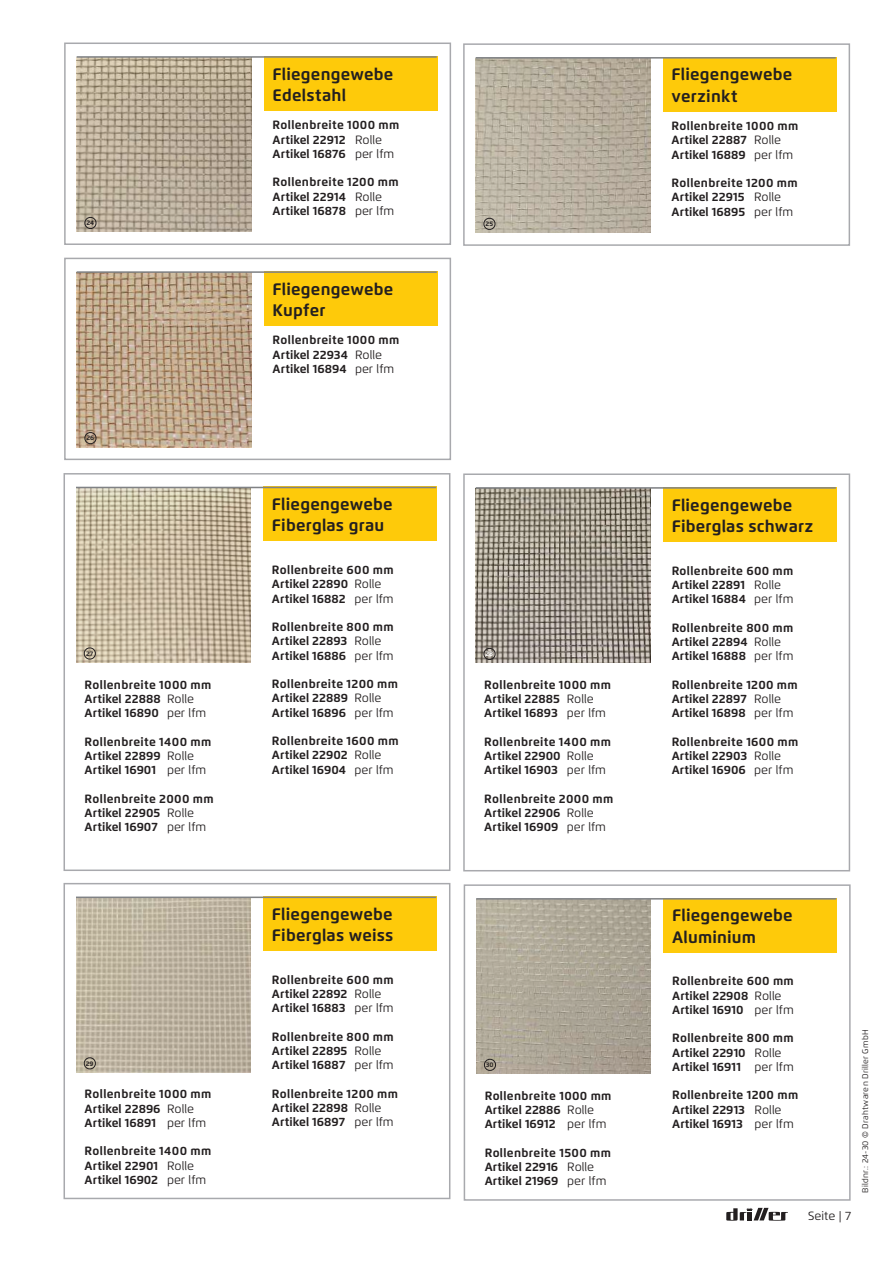
<style>
.page{position:relative;width:893px;height:1263px;background:#fff}
.page>*{position:absolute;margin:0;border:0;box-sizing:border-box;transform-origin:0 0}
.t1{font:700 16.65px/21.1px "Flexo";letter-spacing:.01em;color:#231f20}
.t2{font:700 12px/14.2px "Flexo";letter-spacing:.01em;color:#231f20}
.t3{font:12px "Flexo";letter-spacing:.005em;color:#231f20}
.t4{font:8.25px "Flexo";letter-spacing:.035em;color:#231f20}
.t5{font:700 6.6px "Flexo";letter-spacing:.005em;color:#231f20}
.t6{font:700 6.6px "Flexo";color:#fff}
.s1{font-weight:400}
</style>
<div class="page">
<svg style="left:726px;top:1208px;width:62px;height:13px"></svg>
<div style="left:64px;top:43px;width:387px;height:202px;border:2px solid #a8a9ad"></div>
<img style="left:77px;top:58px;width:174px;height:174px">
<div style="left:264px;top:56px;width:173px;height:54px;background:#feca0a"></div>
<svg style="left:84px;top:217px;width:13px;height:12px"></svg>
<hr style="left:77px;top:56px;width:360px;height:2px;background:#808285">
<div style="left:463px;top:43px;width:387px;height:203px;border:2px solid #a8a9ad"></div>
<img style="left:476px;top:59px;width:174px;height:174px">
<div style="left:663px;top:57px;width:173px;height:54px;background:#feca0a"></div>
<svg style="left:483px;top:218px;width:13px;height:12px"></svg>
<hr style="left:476px;top:57px;width:360px;height:2px;background:#808285">
<div style="left:64px;top:258px;width:387px;height:202px;border:2px solid #a8a9ad"></div>
<img style="left:77px;top:273px;width:174px;height:174px">
<div style="left:264px;top:271px;width:173px;height:55px;background:#feca0a"></div>
<svg style="left:84px;top:432px;width:13px;height:12px"></svg>
<hr style="left:77px;top:271px;width:360px;height:2px;background:#808285">
<div style="left:463px;top:473px;width:387px;height:398px;border:2px solid #a8a9ad"></div>
<img style="left:476px;top:489px;width:174px;height:174px">
<div style="left:663px;top:487px;width:173px;height:54px;background:#feca0a"></div>
<svg style="left:483px;top:648px;width:13px;height:12px"></svg>
<hr style="left:476px;top:487px;width:360px;height:2px;background:#808285">
<div style="left:64px;top:473px;width:386px;height:398px;border:2px solid #a8a9ad"></div>
<img style="left:76px;top:488px;width:175px;height:174px">
<div style="left:263px;top:487px;width:173px;height:54px;background:#feca0a"></div>
<svg style="left:84px;top:647px;width:12px;height:12px"></svg>
<hr style="left:76px;top:487px;width:360px;height:1px;background:#808285">
<div style="left:64px;top:883px;width:386px;height:316px;border:2px solid #a8a9ad"></div>
<img style="left:76px;top:898px;width:175px;height:174px">
<div style="left:263px;top:896px;width:173px;height:55px;background:#feca0a"></div>
<svg style="left:84px;top:1057px;width:12px;height:12px"></svg>
<hr style="left:76px;top:896px;width:360px;height:2px;background:#808285">
<div style="left:464px;top:884px;width:387px;height:317px;border:2px solid #a8a9ad"></div>
<img style="left:476px;top:899px;width:175px;height:175px">
<div style="left:663px;top:898px;width:174px;height:54px;background:#feca0a"></div>
<svg style="left:484px;top:1058px;width:12px;height:13px"></svg>
<hr style="left:476px;top:898px;width:360px;height:1px;background:#808285">
<h1 class="t1" style="left:273px;top:63px;width:122px">Fliegengewebe<br>Edelstahl</h1>
<p class="t2" style="left:273px;top:118px;width:128px">Rollenbreite 1000 mm<br>Artikel 22912 <span class="s1">Rolle<br></span>Artikel 16876 <span class="s1">per lfm</span></p>
<p class="t2" style="left:273px;top:175px;width:128px">Rollenbreite 1200 mm<br>Artikel 22914 <span class="s1">Rolle<br></span>Artikel 16878 <span class="s1">per lfm</span></p>
<h1 class="t1" style="left:672px;top:64px;width:122px">Fliegengewebe verzinkt</h1>
<p class="t2" style="left:672px;top:119px;width:128px">Rollenbreite 1000 mm<br>Artikel 22887 <span class="s1">Rolle<br></span>Artikel 16889 <span class="s1">per lfm</span></p>
<p class="t2" style="left:672px;top:176px;width:128px">Rollenbreite 1200 mm<br>Artikel 22915 <span class="s1">Rolle<br></span>Artikel 16895 <span class="s1">per lfm</span></p>
<p class="t5" style="left:87px;top:219px;width:9px">24</p>
<p class="t5" style="left:486px;top:220px;width:9px">25</p>
<h1 class="t1" style="left:273px;top:278px;width:122px">Fliegengewebe<br>Kupfer</h1>
<p class="t2" style="left:273px;top:333px;width:128px">Rollenbreite 1000 mm<br>Artikel 22934 <span class="s1">Rolle<br></span>Artikel 16894 <span class="s1">per lfm</span></p>
<p class="t5" style="left:86px;top:434px;width:9px">26</p>
<p class="t5" style="left:86px;top:649px;width:9px">27</p>
<p class="t2" style="left:85px;top:677px;width:128px">Rollenbreite 1000 mm<br>Artikel 22888 <span class="s1">Rolle<br></span>Artikel 16890 <span class="s1">per lfm</span></p>
<p class="t2" style="left:85px;top:734px;width:128px">Rollenbreite 1400 mm<br>Artikel 22899 <span class="s1">Rolle<br></span>Artikel 16901 <span class="s1">per lfm</span></p>
<p class="t2" style="left:85px;top:791px;width:131px">Rollenbreite 2000 mm<br>Artikel 22905 <span class="s1">Rolle<br></span>Artikel 16907 <span class="s1">per lfm</span></p>
<h1 class="t1" style="left:272px;top:494px;width:122px">Fliegengewebe<br>Fiberglas grau</h1>
<p class="t2" style="left:272px;top:563px;width:123px">Rollenbreite 600 mm<br>Artikel 22890 <span class="s1">Rolle<br></span>Artikel 16882 <span class="s1">per lfm</span></p>
<p class="t2" style="left:272px;top:620px;width:123px">Rollenbreite 800 mm<br>Artikel 22893 <span class="s1">Rolle<br></span>Artikel 16886 <span class="s1">per lfm</span></p>
<p class="t2" style="left:272px;top:677px;width:128px">Rollenbreite 1200 mm<br>Artikel 22889 <span class="s1">Rolle<br></span>Artikel 16896 <span class="s1">per lfm</span></p>
<p class="t2" style="left:272px;top:734px;width:128px">Rollenbreite 1600 mm<br>Artikel 22902 <span class="s1">Rolle<br></span>Artikel 16904 <span class="s1">per lfm</span></p>
<p class="t6" style="left:485px;top:650px;width:9px">28</p>
<p class="t2" style="left:484px;top:677px;width:128px">Rollenbreite 1000 mm<br>Artikel 22885 <span class="s1">Rolle<br></span>Artikel 16893 <span class="s1">per lfm</span></p>
<p class="t2" style="left:484px;top:734px;width:128px">Rollenbreite 1400 mm<br>Artikel 22900 <span class="s1">Rolle<br></span>Artikel 16903 <span class="s1">per lfm</span></p>
<p class="t2" style="left:484px;top:791px;width:131px">Rollenbreite 2000 mm<br>Artikel 22906 <span class="s1">Rolle<br></span>Artikel 16909 <span class="s1">per lfm</span></p>
<h1 class="t1" style="left:672px;top:494px;width:143px">Fliegengewebe<br>Fiberglas schwarz</h1>
<p class="t2" style="left:672px;top:563px;width:123px">Rollenbreite 600 mm<br>Artikel 22891 <span class="s1">Rolle<br></span>Artikel 16884 <span class="s1">per lfm</span></p>
<p class="t2" style="left:672px;top:620px;width:123px">Rollenbreite 800 mm<br>Artikel 22894 <span class="s1">Rolle<br></span>Artikel 16888 <span class="s1">per lfm</span></p>
<p class="t2" style="left:672px;top:677px;width:128px">Rollenbreite 1200 mm<br>Artikel 22897 <span class="s1">Rolle<br></span>Artikel 16898 <span class="s1">per lfm</span></p>
<p class="t2" style="left:672px;top:734px;width:128px">Rollenbreite 1600 mm<br>Artikel 22903 <span class="s1">Rolle<br></span>Artikel 16906 <span class="s1">per lfm</span></p>
<p class="t5" style="left:86px;top:1059px;width:9px">29</p>
<p class="t2" style="left:85px;top:1087px;width:128px">Rollenbreite 1000 mm<br>Artikel 22896 <span class="s1">Rolle<br></span>Artikel 16891 <span class="s1">per lfm</span></p>
<p class="t2" style="left:85px;top:1144px;width:128px">Rollenbreite 1400 mm<br>Artikel 22901 <span class="s1">Rolle<br></span>Artikel 16902 <span class="s1">per lfm</span></p>
<h1 class="t1" style="left:272px;top:903px;width:123px">Fliegengewebe<br>Fiberglas weiss</h1>
<p class="t2" style="left:272px;top:972px;width:123px">Rollenbreite 600 mm<br>Artikel 22892 <span class="s1">Rolle<br></span>Artikel 16883 <span class="s1">per lfm</span></p>
<p class="t2" style="left:272px;top:1029px;width:123px">Rollenbreite 800 mm<br>Artikel 22895 <span class="s1">Rolle<br></span>Artikel 16887 <span class="s1">per lfm</span></p>
<p class="t2" style="left:272px;top:1086px;width:128px">Rollenbreite 1200 mm<br>Artikel 22898 <span class="s1">Rolle<br></span>Artikel 16897 <span class="s1">per lfm</span></p>
<p class="t5" style="left:486px;top:1061px;width:9px">30</p>
<p class="t2" style="left:485px;top:1088px;width:128px">Rollenbreite 1000 mm<br>Artikel 22886 <span class="s1">Rolle<br></span>Artikel 16912 <span class="s1">per lfm</span></p>
<p class="t2" style="left:485px;top:1145px;width:128px">Rollenbreite 1500 mm<br>Artikel 22916 <span class="s1">Rolle<br></span>Artikel 21969 <span class="s1">per lfm</span></p>
<h1 class="t1" style="left:672px;top:905px;width:122px">Fliegengewebe<br>Aluminium</h1>
<p class="t2" style="left:672px;top:974px;width:123px">Rollenbreite 600 mm<br>Artikel 22908 <span class="s1">Rolle<br></span>Artikel 16910 <span class="s1">per lfm</span></p>
<p class="t2" style="left:672px;top:1031px;width:123px">Rollenbreite 800 mm<br>Artikel 22910 <span class="s1">Rolle<br></span>Artikel 16911 <span class="s1">per lfm</span></p>
<p class="t2" style="left:672px;top:1088px;width:128px">Rollenbreite 1200 mm<br>Artikel 22913 <span class="s1">Rolle<br></span>Artikel 16913 <span class="s1">per lfm</span></p>
<p class="t4" style="left:860px;top:1192px;width:164px;rotate:-90deg">Bildnr.: 24-30 © Drahtwaren Driller GmbH</p>
<p class="t3" style="left:808px;top:1209px;width:45px">Seite | 7</p>
</div>
